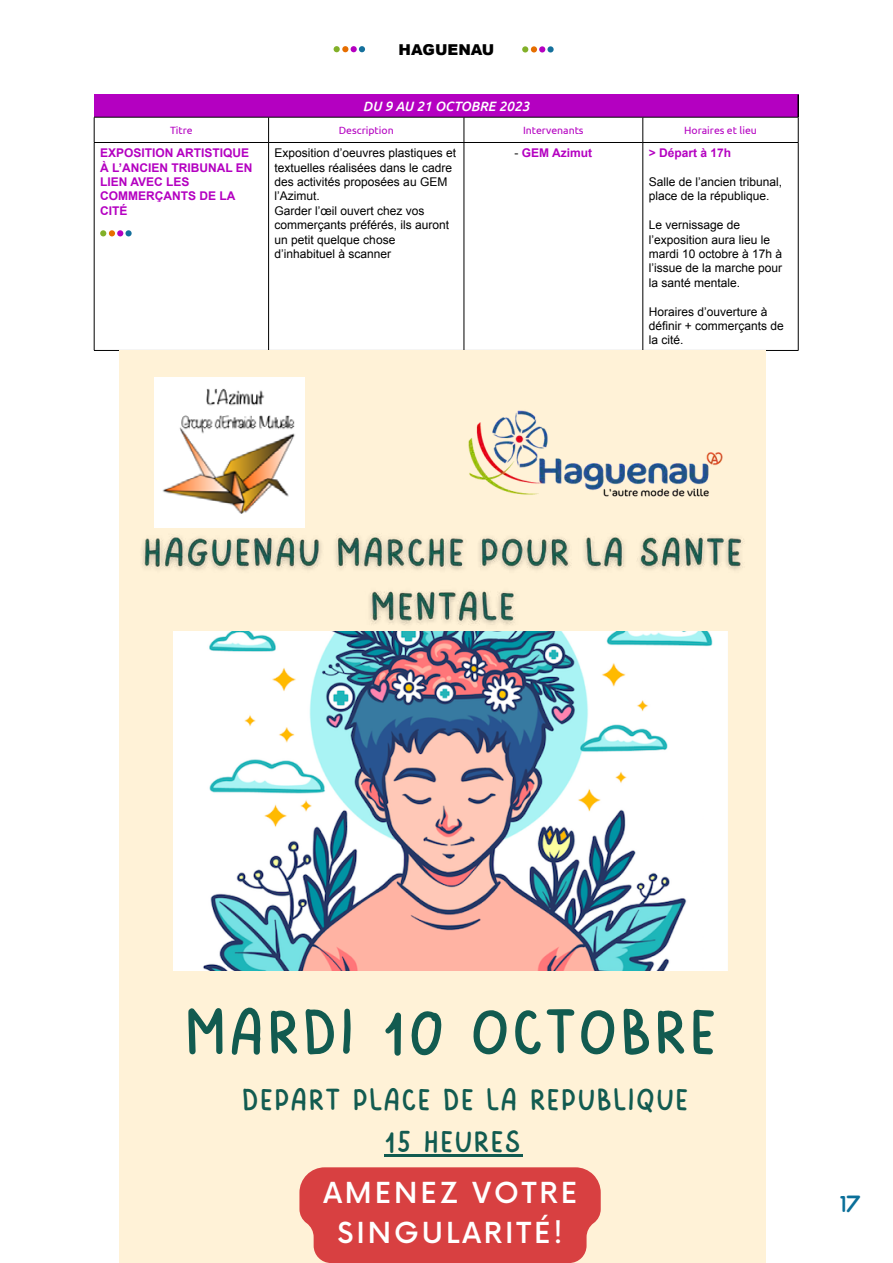
<style>
.page{position:relative;width:893px;height:1263px;background:#fff}
.page>*{position:absolute;margin:0;border:0;box-sizing:border-box;transform-origin:0 0}
.t1{font:64.05px "FEELFREE Regular";letter-spacing:.1em;color:#125b50}
.t2{font:30.75px/42.3px "FEELFREE Regular";letter-spacing:.1em;color:#125b50}
.t3{font:500 28.2px/39.9px "Now";letter-spacing:.105em;color:#fff;text-align:center}
.t4{font:24px "Ubuntu Title";color:#0a6f99}
.t5{font:900 15px "Arial";color:#000}
.t6{font:italic 500 13.5px "Ubuntu";color:#fff}
.t7{font:12px/14.4px "Arial";color:#000}
.t8{font:700 12px/14.4px "Arial";color:#b400c1}
.t9{font:10.5px "Ubuntu";color:#b400c1}
.s1{font-weight:400;color:#000}
</style>
<div class="page">
<div style="left:522px;top:46px;width:6px;height:7px;background:#82b029;border-radius:50%"></div>
<div style="left:531px;top:46px;width:6px;height:7px;background:#e66e00;border-radius:50%"></div>
<div style="left:539px;top:46px;width:6px;height:7px;background:#b400c1;border-radius:50%"></div>
<svg style="left:547px;top:46px;width:7px;height:7px"></svg>
<svg style="left:334px;top:46px;width:31px;height:6px"></svg>
<div style="left:94px;top:95px;width:704px;height:22px;background:#b400c1"></div>
<svg style="left:94px;top:118px;width:1px;height:24px"></svg>
<hr style="left:94px;top:142px;width:175px;height:1px;background:#000">
<hr style="left:94px;top:143px;width:1px;height:207px;background:#000">
<hr style="left:464px;top:142px;width:179px;height:1px;background:#000">
<hr style="left:94px;top:350px;width:175px;height:1px;background:#000">
<hr style="left:464px;top:350px;width:179px;height:1px;background:#000">
<svg style="left:268px;top:118px;width:1px;height:24px"></svg>
<svg style="left:464px;top:118px;width:1px;height:24px"></svg>
<hr style="left:269px;top:142px;width:195px;height:1px;background:#000">
<hr style="left:268px;top:143px;width:1px;height:207px;background:#000">
<hr style="left:464px;top:143px;width:1px;height:207px;background:#000">
<hr style="left:269px;top:350px;width:195px;height:1px;background:#000">
<svg style="left:643px;top:118px;width:1px;height:24px"></svg>
<svg style="left:798px;top:117px;width:1px;height:25px"></svg>
<hr style="left:643px;top:142px;width:155px;height:1px;background:#000">
<hr style="left:643px;top:143px;width:1px;height:207px;background:#000">
<hr style="left:798px;top:143px;width:1px;height:207px;background:#000">
<hr style="left:643px;top:350px;width:155px;height:1px;background:#000">
<hr style="left:797px;top:95px;width:2px;height:22px;background:#000">
<hr style="left:94px;top:117px;width:175px;height:1px;background:#000">
<hr style="left:269px;top:117px;width:195px;height:1px;background:#000">
<hr style="left:464px;top:117px;width:179px;height:1px;background:#000">
<hr style="left:643px;top:117px;width:155px;height:1px;background:#000">
<svg style="left:100px;top:230px;width:23px;height:6px"></svg>
<div style="left:125px;top:230px;width:7px;height:6px;background:#15709c;border-radius:50%"></div>
<div style="left:119px;top:351px;width:646px;height:912px;background:#fff2d7"></div>
<img style="left:173px;top:631px;width:554px;height:339px">
<img style="left:154px;top:378px;width:150px;height:149px">
<img style="left:468px;top:410px;width:255px;height:87px">
<hr style="left:384px;top:1154px;width:138px;height:2px;background:#125b50">
<svg style="left:299px;top:1167px;width:302px;height:96px;background:#da4a49"></svg>
<img style="left:141px;top:527px;width:603px;height:98px">
<p class="t5" style="left:399px;top:38px;width:97px">HAGUENAU</p>
<p class="t6" style="left:363px;top:98px;width:168px">DU 9 AU 21 OCTOBRE 2023</p>
<p class="t9" style="left:170px;top:124px;width:24px">Titre</p>
<p class="t9" style="left:339px;top:124px;width:56px">Description</p>
<p class="t9" style="left:523px;top:124px;width:62px">Intervenants</p>
<p class="t9" style="left:684px;top:124px;width:74px">Horaires et lieu</p>
<p class="t8" style="left:100px;top:146px;width:154px">EXPOSITION ARTISTIQUE<br>À L’ANCIEN TRIBUNAL EN<br>LIEN AVEC LES<br>COMMERÇANTS DE LA<br>CITÉ</p>
<p class="t7" style="left:275px;top:146px;width:183px">Exposition d’oeuvres plastiques et textuelles réalisées dans le cadre des activités proposées au GEM l’Azimut.<br>Garder l’œil ouvert chez vos commerçants préférés, ils auront un petit quelque chose d’inhabituel à scanner</p>
<p class="t8" style="left:515px;top:146px;width:79px"><span class="s1">-</span> GEM Azimut</p>
<p class="t8" style="left:649px;top:146px;width:84px">&gt; Départ à 17h</p>
<p class="t7" style="left:649px;top:175px;width:135px">Salle de l’ancien tribunal, place de la république.</p>
<p class="t7" style="left:649px;top:218px;width:135px">Le vernissage de l’exposition aura lieu le mardi 10 octobre à 17h à l’issue de la marche pour la santé mentale.</p>
<p class="t7" style="left:649px;top:304px;width:137px">Horaires d’ouverture à définir + commerçants de la cité.</p>
<h1 class="t1" style="left:186px;top:985px;width:530px">MARDI 10 OCTOBRE</h1>
<h2 class="t2" style="left:384px;top:1077px;width:304px;text-indent:-141px">DEPART PLACE DE LA REPUBLIQUE<br>15 HEURES</h2>
<h3 class="t3" style="left:323px;top:1171px;width:255px">AMENEZ VOTRE<br>SINGULARITÉ!</h3>
<h3 class="t4" style="left:840px;top:1193px;width:21px">17</h3>
</div>
